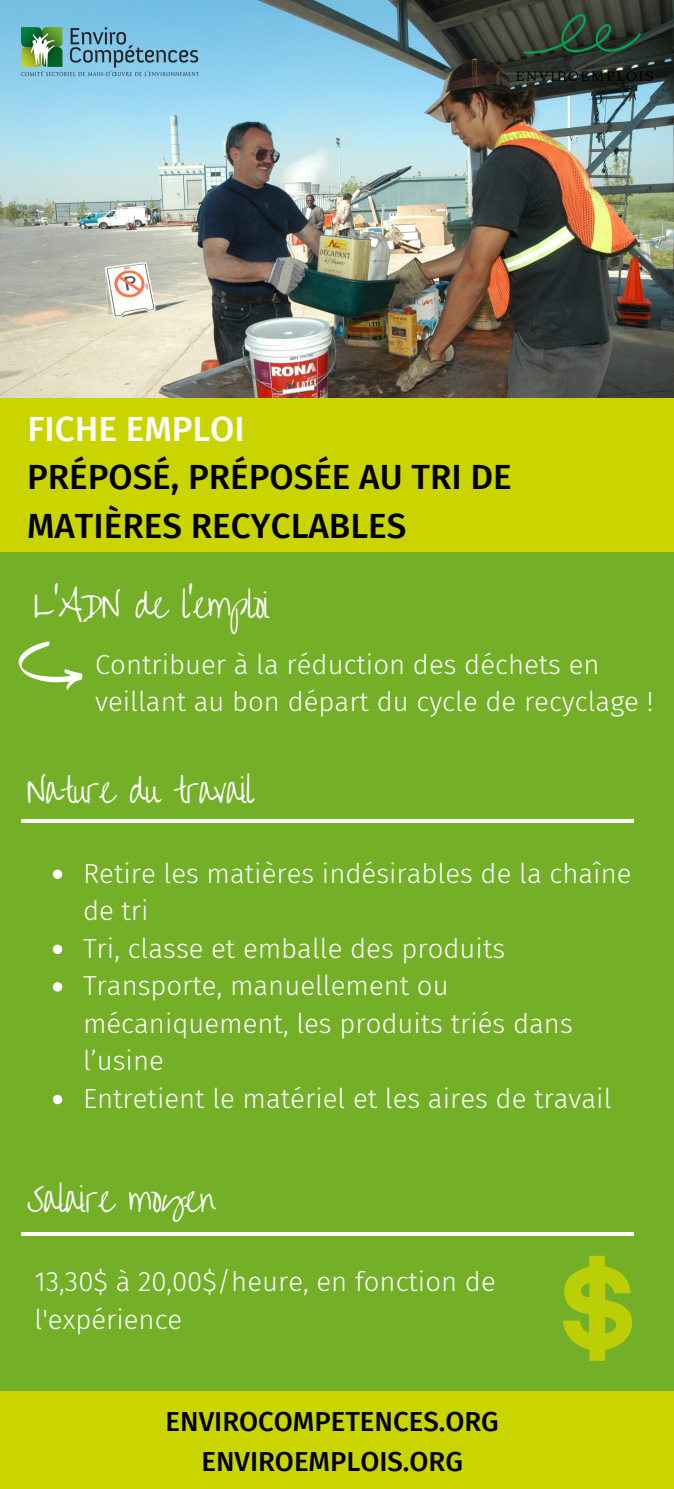
<style>
.page{position:relative;width:674px;height:1489px;background:#fff}
.page>*{position:absolute;margin:0;border:0;box-sizing:border-box;transform-origin:0 0}
.t1{font:500 35px/48.8px "Fira Sans";color:#000}
.t2{font:500 35px "Fira Sans";color:#fff}
.t3{font:32.5px "Overthe Rainbow";letter-spacing:-.035em;color:#fff}
.t4{font:300 27.5px/37.5px "Fira Sans";color:#fff}
.t5{font:500 27.5px "Fira Sans";color:#000}
</style>
<div class="page">
<div style="left:0;top:0;width:673px;height:1489px;background:#73af27"></div>
<div style="left:0;top:1391px;width:673px;height:98px;background:#cad400"></div>
<img style="left:0;top:0;width:673px;height:398px">
<div style="left:0;top:398px;width:673px;height:154px;background:#cad400"></div>
<svg style="left:563px;top:1256px;width:68px;height:105px"></svg>
<svg style="left:53px;top:869px;width:9px;height:10px"></svg>
<svg style="left:53px;top:945px;width:9px;height:9px"></svg>
<svg style="left:53px;top:982px;width:9px;height:9px"></svg>
<svg style="left:53px;top:1095px;width:9px;height:9px"></svg>
<svg style="left:19px;top:641px;width:63px;height:49px"></svg>
<hr style="left:21px;top:1232px;width:612px;height:4px;background:#fff">
<hr style="left:21px;top:819px;width:612px;height:4px;background:#fff">
<img style="left:516px;top:14px;width:135px;height:66px">
<img style="left:21px;top:24px;width:177px;height:55px">
<p class="t2" style="left:27px;top:408px;width:218px">FICHE EMPLOI</p>
<p class="t1" style="left:27px;top:453px;width:486px">PRÉPOSÉ, PRÉPOSÉE AU TRI DE<br>MATIÈRES RECYCLABLES</p>
<p class="t3" style="left:34px;top:587px;width:237px">L'ADN de l'emploi</p>
<p class="t4" style="left:95px;top:646px;width:559px">Contribuer à la réduction des déchets en veillant au bon départ du cycle de recyclage !</p>
<p class="t3" style="left:27px;top:773px;width:228px">Nature du travail</p>
<p class="t4" style="left:83px;top:855px;width:549px">Retire les matières indésirables de la chaîne de tri<br>Tri, classe et emballe des produits<br>Transporte, manuellement ou mécaniquement, les produits triés dans l’usine<br>Entretient le matériel et les aires de travail</p>
<p class="t3" style="left:27px;top:1181px;width:190px">Salaire moyen</p>
<p class="t4" style="left:34px;top:1263px;width:462px">13,30$ à 20,00$/heure, en fonction de l'expérience</p>
<p class="t5" style="left:165px;top:1405px;width:334px">ENVIROCOMPETENCES.ORG</p>
<p class="t5" style="left:201px;top:1445px;width:263px">ENVIROEMPLOIS.ORG</p>
</div>
